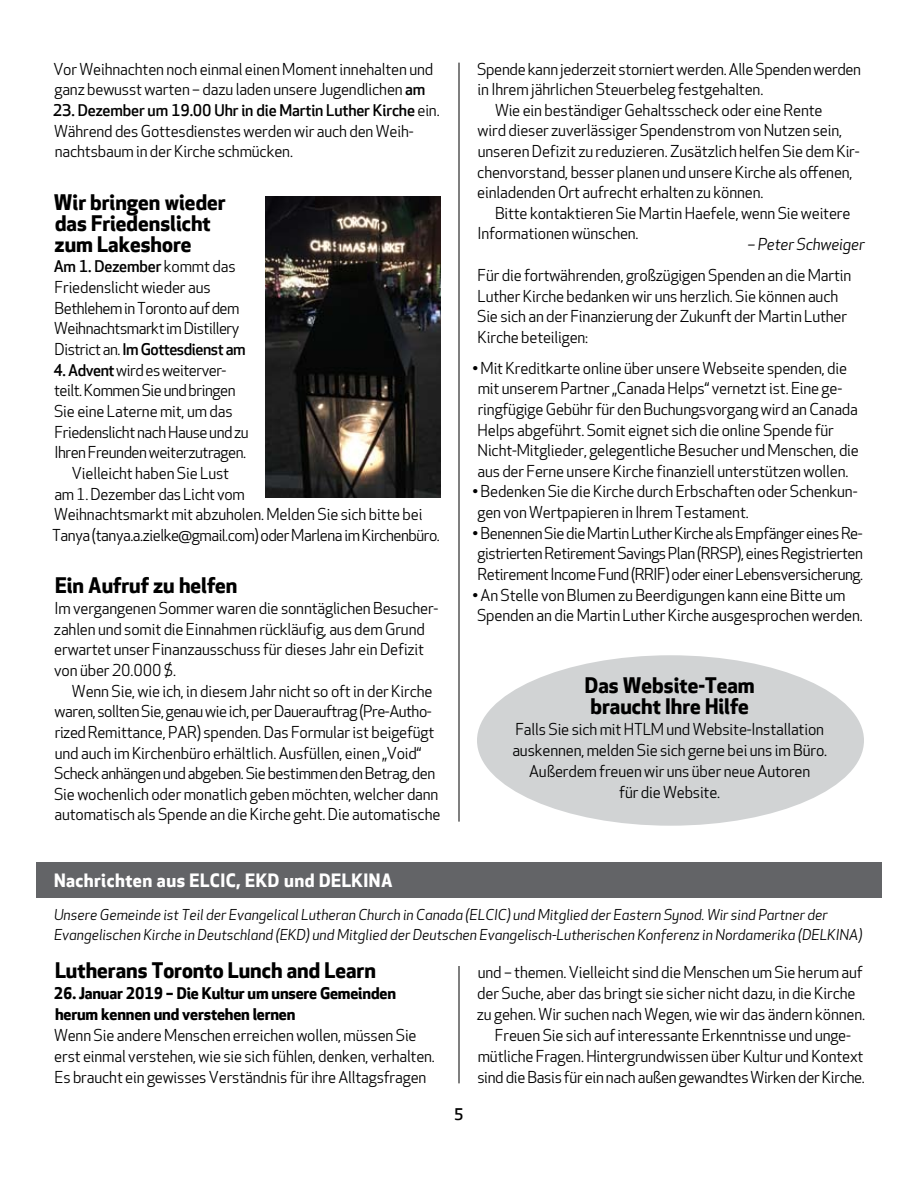
<style>
.page{position:relative;width:918px;height:1188px;background:#fff}
.page>*{position:absolute;margin:0;border:0;box-sizing:border-box;transform-origin:0 0}
.t1{font:700 21px/21px "Apex New";color:#000}
.t2{font:700 18px "Apex New";letter-spacing:.025em;color:#fff}
.t3{font:15.75px/20.7px "Apex New";letter-spacing:-.01em;color:#000}
.t4{font:15.75px/20.7px "Apex New";letter-spacing:-.03em;color:#000;text-align:center}
.t5{font:700 15.75px/21px "Apex New";letter-spacing:-.01em;color:#000}
.t6{font:italic 15.75px "Apex New";letter-spacing:-.01em;color:#000}
.t7{font:500 15.75px "Apex New";color:#000}
.t8{font:italic 14.4px/21px "Apex New";color:#000}
.s1{font-weight:500}
</style>
<div class="page">
<hr style="left:459px;top:966px;width:1px;height:117px;background:#000">
<hr style="left:459px;top:63px;width:1px;height:759px;background:#000">
<div style="left:36px;top:862px;width:846px;height:36px;background:#636467"></div>
<img style="left:266px;top:197px;width:175px;height:300px">
<div style="left:477px;top:655px;width:387px;height:171px;background:#d1d3d4;border-radius:50%"></div>
<p class="t3" style="left:53px;top:59px;width:381px">Vor Weihnachten noch einmal einen Moment innehalten und ganz bewusst warten – dazu laden unsere Jugendlichen <span class="s1">am</span></p>
<p class="t3" style="left:53px;top:101px;width:388px"><span class="s1">23. Dezember um 19.00 Uhr in die Martin Luther Kirche</span> ein.<br>Während des Gottesdienstes werden wir auch den Weih&shy;nachtsbaum in der Kirche schmücken.</p>
<h1 class="t1" style="left:54px;top:192px;width:173px">Wir bringen wieder das Friedenslicht zum Lakeshore</h1>
<p class="t4" style="left:54px;top:257px;width:194px;text-align:left"><span class="s1">Am 1. Dezember</span> kommt das<br>Friedenslicht wieder aus<br>Bethlehem in Toronto auf dem<br>Weihnachtsmarkt im Distillery<br>District an. <span class="s1">Im Gottesdienst am</span></p>
<p class="t4" style="left:53px;top:360px;width:175px"><span class="s1">4. Advent</span> wird es weiterver-</p>
<p class="t4" style="left:54px;top:381px;width:183px">teilt. Kommen Sie und bringen</p>
<p class="t3" style="left:54px;top:401px;width:180px">Sie eine Laterne mit, um das</p>
<p class="t4" style="left:55px;top:422px;width:196px">Friedenslicht nach Hause und zu</p>
<p class="t4" style="left:54px;top:443px;width:193px">Ihren Freunden weiterzutragen.</p>
<p class="t3" style="left:72px;top:463px;width:159px">Vielleicht haben Sie Lust</p>
<p class="t3" style="left:54px;top:484px;width:192px">am 1. Dezember das Licht vom</p>
<p class="t3" style="left:54px;top:505px;width:370px">Weihnachtsmarkt mit abzuholen. Melden Sie sich bitte bei</p>
<p class="t4" style="left:52px;top:525px;width:389px">Tanya (tanya.a.zielke@gmail.com) oder Marlena im Kirchenbüro.</p>
<h1 class="t1" style="left:55px;top:576px;width:184px">Ein Aufruf zu helfen</h1>
<p class="t3" style="left:54px;top:599px;width:386px">Im vergangenen Sommer waren die sonntäglichen Besucher&shy;zahlen und somit die Einnahmen rückläufig, aus dem Grund erwartet unser Finanzausschuss für dieses Jahr ein Defizit von über 20.000 $.</p>
<p class="t3" style="left:54px;top:681px;width:388px;text-indent:18px">Wenn Sie, wie ich, in diesem Jahr nicht so oft in der Kirche waren, sollten Sie, genau wie ich, per Dauerauftrag (Pre-Autho&shy;rized Remittance, PAR) spenden. Das Formular ist beigefügt und auch im Kirchenbüro erhältlich. Ausfüllen, einen „Void“ Scheck anhängen und abgeben. Sie bestimmen den Betrag, den Sie wochenlich oder monatlich geben möchten, welcher dann automatisch als Spende an die Kirche geht. Die automatische</p>
<p class="t3" style="left:477px;top:59px;width:386px">Spende kann jederzeit storniert werden. Alle Spenden werden</p>
<p class="t3" style="left:478px;top:80px;width:287px">in Ihrem jährlichen Steuerbeleg festgehalten.</p>
<p class="t3" style="left:495px;top:100px;width:329px">Wie ein beständiger Gehaltsscheck oder eine Rente</p>
<p class="t3" style="left:478px;top:121px;width:366px">wird dieser zuverlässiger Spendenstrom von Nutzen sein,</p>
<p class="t3" style="left:478px;top:142px;width:383px">unseren Defizit zu reduzieren. Zusätzlich helfen Sie dem Kir-</p>
<p class="t3" style="left:477px;top:162px;width:377px">chenvorstand, besser planen und unsere Kirche als offenen,</p>
<p class="t3" style="left:477px;top:183px;width:288px">einladenden Ort aufrecht erhalten zu können.</p>
<p class="t3" style="left:495px;top:203px;width:357px">Bitte kontaktieren Sie Martin Haefele, wenn Sie weitere</p>
<p class="t3" style="left:477px;top:224px;width:163px">Informationen wünschen.</p>
<p class="t6" style="left:748px;top:235px;width:119px">– Peter Schweiger</p>
<p class="t3" style="left:477px;top:266px;width:376px">Für die fortwährenden, großzügigen Spenden an die Martin Luther Kirche bedanken wir uns herzlich. Sie können auch Sie sich an der Finanzierung der Zukunft der Martin Luther Kirche beteiligen:</p>
<p class="t3" style="left:477px;top:358px;width:383px;text-indent:-5px">• Mit Kreditkarte online über unsere Webseite spenden, die mit unserem Partner „Canada Helps“ vernetzt ist. Eine ge&shy;ringfügige Gebühr für den Buchungsvorgang wird an Canada Helps abgeführt. Somit eignet sich die online Spende für Nicht-Mitglieder, gelegentliche Besucher und Menschen, die aus der Ferne unsere Kirche finanziell unterstützen wollen.</p>
<p class="t3" style="left:477px;top:482px;width:382px;text-indent:-5px">• Bedenken Sie die Kirche durch Erbschaften oder Schenkun&shy;gen von Wertpapieren in Ihrem Testament.</p>
<p class="t4" style="left:472px;top:523px;width:392px">• Benennen Sie die Martin Luther Kirche als Empfänger eines Re&shy;gistrierten Retirement Savings Plan (RRSP), eines Registrierten<br>Retirement Income Fund (RRIF) oder einer Lebensversicherung.</p>
<p class="t3" style="left:472px;top:585px;width:392px">• An Stelle von Blumen zu Beerdigungen kann eine Bitte um<br>Spenden an die Martin Luther Kirche ausgesprochen werden.</p>
<h1 class="t1" style="left:585px;top:675px;width:171px">Das Website-Team braucht Ihre Hilfe</h1>
<p class="t3" style="left:512px;top:719px;width:316px;text-align:center">Falls Sie sich mit HTLM und Website-Installation auskennen, melden Sie sich gerne bei uns im Büro.<br>Außerdem freuen wir uns über neue Autoren<br>für die Website.</p>
<p class="t2" style="left:54px;top:869px;width:340px">Nachrichten aus ELCIC, EKD und DELKINA</p>
<p class="t8" style="left:54px;top:904px;width:810px">Unsere Gemeinde ist Teil der Evangelical Lutheran Church in Canada (ELCIC) und Mitglied der Eastern Synod. Wir sind Partner der<br>Evangelischen Kirche in Deutschland (EKD) und Mitglied der Deutschen Evangelisch-Lutherischen Konferenz in Nordamerika (DELKINA)</p>
<h1 class="t1" style="left:55px;top:960px;width:322px">Lutherans Toronto Lunch and Learn</h1>
<p class="t5" style="left:54px;top:983px;width:344px">26. Januar 2019 – Die Kultur um unsere Gemeinden herum kennen und verstehen lernen</p>
<p class="t3" style="left:54px;top:1025px;width:382px">Wenn Sie andere Menschen erreichen wollen, müssen Sie erst einmal verstehen, wie sie sich fühlen, denken, verhalten.<br>Es braucht ein gewisses Verständnis für ihre Alltagsfragen</p>
<p class="t7" style="left:454px;top:1105px;width:11px">5</p>
<p class="t3" style="left:477px;top:962px;width:390px;text-align:center">und – themen. Vielleicht sind die Menschen um Sie herum auf der Suche, aber das bringt sie sicher nicht dazu, in die Kirche zu gehen. Wir suchen nach Wegen, wie wir das ändern können.<br>Freuen Sie sich auf interessante Erkenntnisse und unge&shy;mütliche Fragen. Hintergrundwissen über Kultur und Kontext sind die Basis für ein nach außen gewandtes Wirken der Kirche.</p>
</div>
